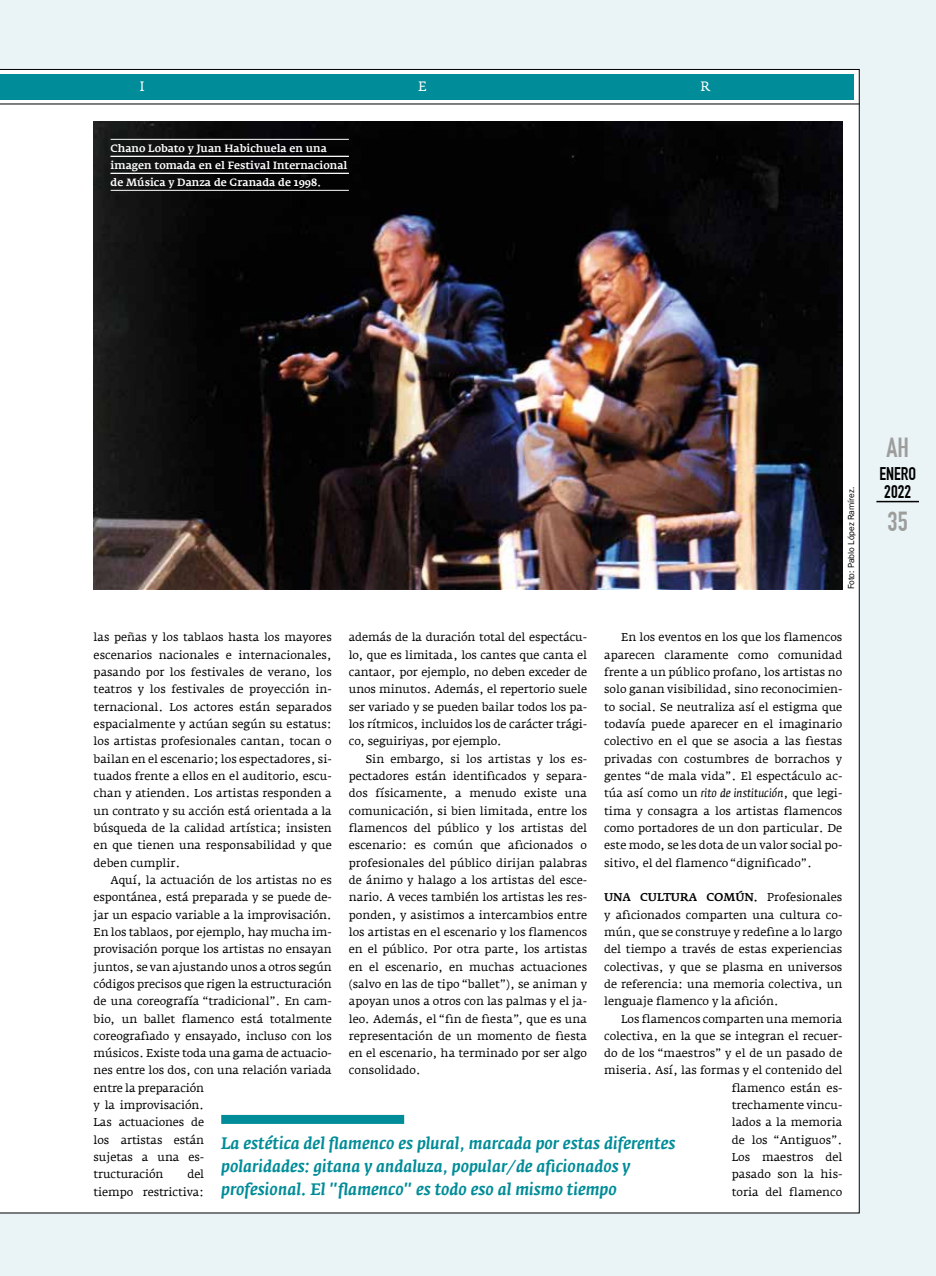
<style>
.page{position:relative;width:936px;height:1276px;background:#fff}
.page>*{position:absolute;margin:0;border:0;box-sizing:border-box;transform-origin:0 0}
.t1{font:27px "DIN Engschrift Std";color:#9d9d9c}
.t2{font:18px/18px "DIN Engschrift Std";color:#000}
.t3{font:italic 500 16.5px/22.8px "Fedra Serif A";color:#008c98}
.t4{font:13.5px "Fedra Serif A";color:#fff}
.t5{font:11.25px/17.4px "Fedra Serif A";letter-spacing:-.01em;color:#000;text-align:justify}
.t6{font:500 10.5px/17px "Fedra Serif A";letter-spacing:-.005em;color:#fff}
.t7{font:9px "Franklin Gothic";color:#000}
.s1{font-style:italic}
.s2{font-weight:500}
</style>
<div class="page">
<div style="left:0;top:0;width:935px;height:1276px;background:#eaf3f6"></div>
<div style="left:0;top:69px;width:859px;height:1144px;background:#fff"></div>
<div style="left:0;top:74px;width:853px;height:25px;background:#008c98"></div>
<hr style="left:0;top:104px;width:859px;height:1px;background:#000">
<img style="left:94px;top:121px;width:748px;height:468px">
<hr style="left:111px;top:139px;width:238px;height:1px;background:#fff">
<hr style="left:111px;top:156px;width:238px;height:1px;background:#fff">
<hr style="left:111px;top:173px;width:238px;height:1px;background:#fff">
<hr style="left:111px;top:190px;width:238px;height:1px;background:#fff">
<div style="left:221px;top:1115px;width:183px;height:9px;background:#008c98"></div>
<hr style="left:876px;top:501px;width:42px;height:1px;background:#000">
<p class="t4" style="left:140px;top:79px;width:6px">I</p>
<p class="t4" style="left:418px;top:79px;width:10px">E</p>
<p class="t4" style="left:700px;top:79px;width:11px">R</p>
<p class="t6" style="left:111px;top:140px;width:238px">Chano Lobato y Juan Habichuela en una imagen tomada en el Festival Internacional de Música y Danza de Granada de 1998.</p>
<p class="t7" style="left:845px;top:589px;width:104px;rotate:-90deg">Foto: Pablo López Ramírez.</p>
<p class="t5" style="left:349px;top:629px;width:240px">además de la duración total del espectácu&shy;lo, que es limitada, los cantes que canta el cantaor, por ejemplo, no deben exceder de unos minutos. Además, el repertorio suele ser variado y se pueden bailar todos los pa&shy;los rítmicos, incluidos los de carácter trági&shy;co, seguiriyas, por ejemplo.</p>
<p class="t5" style="left:349px;top:750px;width:240px;text-indent:17px">Sin embargo, si los artistas y los es&shy;pectadores están identificados y separa&shy;dos físicamente, a menudo existe una comunicación, si bien limitada, entre los flamencos del público y los artistas del escenario: es común que aficionados o profesionales del público dirijan palabras de ánimo y halago a los artistas del esce&shy;nario. A veces también los artistas les res&shy;ponden, y asistimos a intercambios entre los artistas en el escenario y los flamencos en el público. Por otra parte, los artistas en el escenario, en muchas actuaciones (salvo en las de tipo “ballet”), se animan y apoyan unos a otros con las palmas y el ja&shy;leo. Además, el “fin de fiesta”, que es una representación de un momento de fiesta en el escenario, ha terminado por ser algo consolidado.</p>
<p class="t5" style="left:604px;top:629px;width:240px;text-indent:17px">En los eventos en los que los flamencos aparecen claramente como comunidad frente a un público profano, los artistas no solo ganan visibilidad, sino reconocimien&shy;to social. Se neutraliza así el estigma que todavía puede aparecer en el imaginario colectivo en el que se asocia a las fiestas privadas con costumbres de borrachos y gentes “de mala vida”. El espectáculo ac&shy;túa así como un <span class="s1">rito de institución</span>, que legi&shy;tima y consagra a los artistas flamencos como portadores de un don particular. De este modo, se les dota de un valor social po&shy;sitivo, el del flamenco “dignificado”.</p>
<p class="t5" style="left:604px;top:888px;width:240px"><span class="s2">UNA CULTURA COMÚN.</span> Profesionales y aficionados comparten una cultura co&shy;mún, que se construye y redefine a lo largo del tiempo a través de estas experiencias colectivas, y que se plasma en universos de referencia: una memoria colectiva, un lenguaje flamenco y la afición.</p>
<p class="t5" style="left:604px;top:1010px;width:240px;text-align:right">Los flamencos comparten una memoria colectiva, en la que se integran el recuer&shy;do de los “maestros” y el de un pasado de miseria. Así, las formas y el contenido del flamenco están es-<br>trechamente vincu-<br>lados a la memoria<br>de los “Antiguos”.<br>Los maestros del<br>pasado son la his-<br>toria del flamenco</p>
<p class="t5" style="left:94px;top:628px;width:240px">las peñas y los tablaos hasta los mayores escenarios nacionales e internacionales, pasando por los festivales de verano, los teatros y los festivales de proyección in&shy;ternacional. Los actores están separados espacialmente y actúan según su estatus: los artistas profesionales cantan, tocan o bailan en el escenario; los espectadores, si&shy;tuados frente a ellos en el auditorio, escu&shy;chan y atienden. Los artistas responden a un contrato y su acción está orientada a la búsqueda de la calidad artística; insisten en que tienen una responsabilidad y que deben cumplir.</p>
<p class="t5" style="left:94px;top:871px;width:240px;text-align:left;text-indent:17px">Aquí, la actuación de los artistas no es espontánea, está preparada y se puede de&shy;jar un espacio variable a la improvisación.<br>En los tablaos, por ejemplo, hay mucha im&shy;provisación porque los artistas no ensayan juntos, se van ajustando unos a otros según códigos precisos que rigen la estructuración de una coreografía “tradicional”. En cam&shy;bio, un ballet flamenco está totalmente coreografiado y ensayado, incluso con los músicos. Existe toda una gama de actuacio&shy;nes entre los dos, con una relación variada entre la preparación<br>y la improvisación.<br>Las actuaciones de<br>los artistas están<br>sujetas a una es-<br>tructuración</p>
<h3 class="t3" style="left:221px;top:1132px;width:456px">La estética del flamenco es plural, marcada por estas diferentes polaridades: gitana y andaluza, popular/de aficionados y profesional. El "flamenco" es todo eso al mismo tiempo</h3>
<p class="t5" style="left:94px;top:1166px;width:112px;text-align:right">del<br>tiempo restrictiva:</p>
<h1 class="t1" style="left:886px;top:432px;width:24px">AH</h1>
<h2 class="t2" style="left:879px;top:465px;width:38px">ENERO<br>2022</h2>
<h1 class="t1" style="left:887px;top:505px;width:22px">35</h1>
</div>
